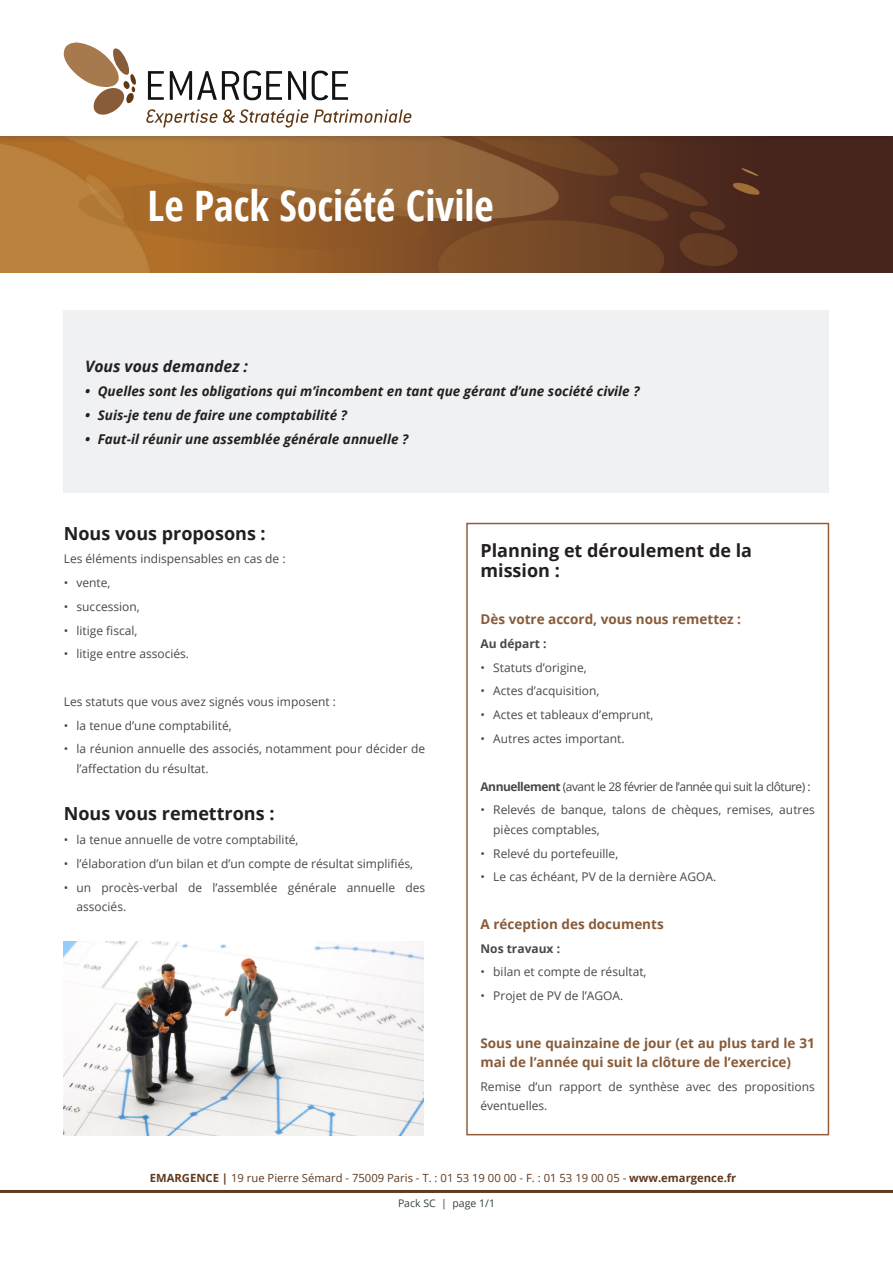
<style>
.page{position:relative;width:893px;height:1263px;background:#fff}
.page>*{position:absolute;margin:0;border:0;box-sizing:border-box;transform-origin:0 0}
.TITRE_1{font:700 condensed 42px "Open Sans";color:#fff}
.liste{font:700 18px/19.5px "Open Sans";color:#231f20}
.Bloc_Intro{font:italic 700 15.75px "Open Sans";color:#231f20}
.t1{font:italic 700 13.5px "Open Sans";color:#231f20}
.liste-2{font:700 13.5px/19.5px "Open Sans";color:#885b39}
.liste-3{font:12px/19.5px "Open Sans";color:#47484b}
.liste-4{font:12px "Open Sans";letter-spacing:-.04em;color:#47484b}
.liste-5{font:700 12px "Open Sans";color:#47484b}
.t2{font:11.25px "Open Sans";color:#5f3a1f}
.n_page{font:10.5px "Open Sans";color:#354042}
.s1{font-weight:700}
</style>
<div class="page">
<img style="left:0;top:136px;width:893px;height:136px">
<hr style="left:0;top:1190px;width:893px;height:3px;background:#5f3a1f">
<div style="left:64px;top:310px;width:765px;height:183px;background:#f0f1f2"></div>
<div style="left:466px;top:523px;width:363px;height:612px;border:2px solid #945d37"></div>
<img style="left:64px;top:942px;width:360px;height:193px">
<svg style="left:64px;top:43px;width:72px;height:72px"></svg>
<svg style="left:148px;top:71px;width:16px;height:29px"></svg>
<svg style="left:170px;top:71px;width:112px;height:29px"></svg>
<svg style="left:288px;top:71px;width:18px;height:29px"></svg>
<svg style="left:312px;top:71px;width:36px;height:29px"></svg>
<svg style="left:146px;top:109px;width:266px;height:19px"></svg>
<p class="TITRE_1" style="left:147px;top:176px;width:348px">Le Pack Société Civile</p>
<p class="Bloc_Intro" style="left:85px;top:355px;width:165px">Vous vous demandez :</p>
<p class="t1" style="left:85px;top:381px;width:556px">• Quelles sont les obligations qui m’incombent en tant que gérant d’une société civile ?</p>
<p class="t1" style="left:85px;top:405px;width:263px">• Suis-je tenu de faire une comptabilité ?</p>
<p class="t1" style="left:85px;top:429px;width:325px">• Faut-il réunir une assemblée générale annuelle ?</p>
<p class="liste" style="left:64px;top:523px;width:203px">Nous vous proposons :</p>
<p class="liste-3" style="left:64px;top:549px;width:223px">Les éléments indispensables en cas de :</p>
<p class="liste-3" style="left:64px;top:573px;width:48px">• vente,</p>
<p class="liste-3" style="left:64px;top:596px;width:78px">• succession,</p>
<p class="liste-3" style="left:64px;top:620px;width:75px">• litige fiscal,</p>
<p class="liste-3" style="left:64px;top:644px;width:127px">• litige entre associés.</p>
<p class="liste-3" style="left:64px;top:691px;width:274px">Les statuts que vous avez signés vous imposent :</p>
<p class="liste-3" style="left:64px;top:715px;width:169px">• la tenue d’une comptabilité,</p>
<p class="liste-3" style="left:77px;top:739px;width:350px;text-indent:-13px">• la réunion annuelle des associés, notamment pour décider de l’affectation du résultat.</p>
<p class="liste" style="left:64px;top:804px;width:212px">Nous vous remettrons :</p>
<p class="liste-3" style="left:64px;top:830px;width:236px">• la tenue annuelle de votre comptabilité,</p>
<p class="liste-3" style="left:64px;top:853px;width:351px">• l’élaboration d’un bilan et d’un compte de résultat simplifiés,</p>
<p class="liste-3" style="left:77px;top:877px;width:350px;text-indent:-13px">• un procès-verbal de l’assemblée générale annuelle des associés.</p>
<p class="liste" style="left:480px;top:540px;width:273px">Planning et déroulement de la mission :</p>
<p class="liste-2" style="left:480px;top:609px;width:262px">Dès votre accord, vous nous remettez :</p>
<p class="liste-5" style="left:480px;top:635px;width:68px">Au départ :</p>
<p class="liste-3" style="left:480px;top:657px;width:108px">• Statuts d’origine,</p>
<p class="liste-3" style="left:480px;top:681px;width:121px">• Actes d’acquisition,</p>
<p class="liste-3" style="left:480px;top:705px;width:174px">• Actes et tableaux d’emprunt,</p>
<p class="liste-3" style="left:480px;top:728px;width:146px">• Autres actes important.</p>
<p class="liste-4" style="left:480px;top:778px;width:332px"><span class="s1">Annuellement</span> (avant le 28 février de l’année qui suit la clôture) :</p>
<p class="liste-3" style="left:493px;top:800px;width:323px;text-indent:-13px">• Relevés de banque, talons de chèques, remises, autres pièces comptables,</p>
<p class="liste-3" style="left:480px;top:843px;width:139px">• Relevé du portefeuille,</p>
<p class="liste-3" style="left:480px;top:867px;width:237px">• Le cas échéant, PV de la dernière AGOA.</p>
<p class="liste-2" style="left:480px;top:914px;width:185px">A réception des documents</p>
<p class="liste-5" style="left:480px;top:940px;width:81px">Nos travaux :</p>
<p class="liste-3" style="left:480px;top:962px;width:168px">• bilan et compte de résultat,</p>
<p class="liste-3" style="left:480px;top:986px;width:144px">• Projet de PV de l’AGOA.</p>
<p class="liste-2" style="left:480px;top:1032px;width:336px">Sous une quainzaine de jour (et au plus tard le 31 mai de l’année qui suit la clôture de l’exercice)</p>
<p class="liste-3" style="left:480px;top:1076px;width:336px">Remise d’un rapport de synthèse avec des propositions éventuelles.</p>
<p class="t2" style="left:150px;top:1170px;width:588px"><span class="s1">EMARGENCE |</span> 19 rue Pierre Sémard - 75009 Paris - T. : 01 53 19 00 00 - F. : 01 53 19 00 05 - <span class="s1">www.emargence.fr</span></p>
<p class="n_page" style="left:398px;top:1196px;width:99px">Pack SC | page 1/1</p>
</div>
